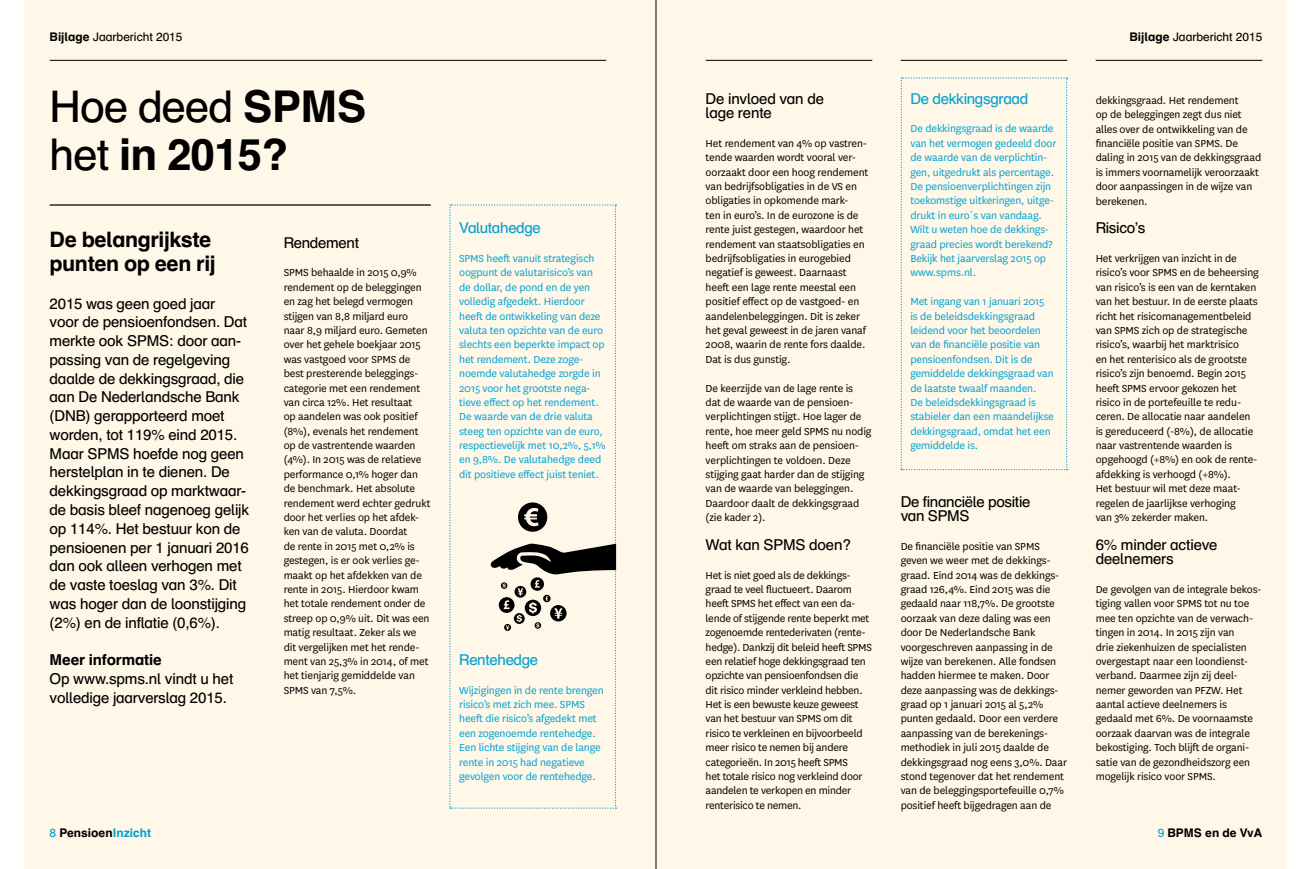
<style>
.page{position:relative;width:1312px;height:869px;background:#fff}
.page>*{position:absolute;margin:0;border:0;box-sizing:border-box;transform-origin:0 0}
.t1{font:700 43.62px/48.5px "Schulbuch Nord OT";letter-spacing:-.02em;color:#000}
.t2{font:700 21.25px/23.8px "Schulbuch Nord OT";letter-spacing:-.02em;color:#000}
.t3{font:15px/18.8px "Schulbuch Nord OT";letter-spacing:-.01em;color:#000}
.t4{font:15px "Schulbuch Nord OT";letter-spacing:-.02em;color:#00a1d2}
.t5{font:700 15px "Schulbuch Nord OT";letter-spacing:-.01em;color:#000}
.t6{font:11.88px/14.4px "National";letter-spacing:-.01em;color:#000}
.t7{font:11.88px/14.4px "National";letter-spacing:-.01em;color:#00a1d2}
.t8{font:11.88px "Schulbuch Nord OT";color:#000}
.t9{font:700 11.88px "Schulbuch Nord OT";color:#000}
.s1{font-weight:700}
.s2{font-weight:400}
.s3{font-weight:400;color:#00a1d2}
.s4{color:#00a1d2}
</style>
<div class="page">
<div style="left:25px;top:0;width:1261px;height:868px;background:#fff7e7"></div>
<hr style="left:50px;top:204px;width:381px;height:1px;background:#000">
<hr style="left:705px;top:60px;width:167px;height:1px;background:#000">
<hr style="left:1095px;top:60px;width:166px;height:1px;background:#000">
<hr style="left:900px;top:60px;width:167px;height:1px;background:#000">
<hr style="left:50px;top:60px;width:556px;height:1px;background:#000">
<svg style="left:449px;top:204px;width:167px;height:604px"></svg>
<svg style="left:900px;top:77px;width:167px;height:393px"></svg>
<hr style="left:655px;top:0;width:1px;height:868px;background:#000">
<p class="t8" style="left:50px;top:30px;width:134px"><span class="s1">Bijlage</span> Jaarbericht 2015</p>
<p class="t8" style="left:1129px;top:30px;width:134px"><span class="s1">Bijlage</span> Jaarbericht 2015</p>
<h1 class="t1" style="left:50px;top:83px;width:318px"><span class="s2">Hoe deed</span> SPMS <span class="s2">het</span> in 2015?</h1>
<h2 class="t2" style="left:50px;top:228px;width:167px">De belangrijkste punten op een rij</h2>
<p class="t3" style="left:50px;top:294px;width:201px">2015 was geen goed jaar<br>voor de pensioenfondsen. Dat merkte ook SPMS: door aan&shy;passing van de regelgeving daalde de dekkingsgraad, die aan De Nederlandsche Bank (DNB) gerapporteerd moet worden, tot 119% eind 2015.<br>Maar SPMS hoefde nog geen herstelplan in te dienen. De dekkingsgraad op marktwaar&shy;de basis bleef nagenoeg gelijk op 114%. Het bestuur kon de pensioenen per 1 januari 2016 dan ook alleen verhogen met de vaste toeslag van 3%. Dit was hoger dan de loonstijging (2%) en de inflatie (0,6%).</p>
<p class="t5" style="left:50px;top:650px;width:114px">Meer informatie</p>
<p class="t3" style="left:50px;top:669px;width:185px">Op www.spms.nl vindt u het volledige jaarverslag 2015.</p>
<p class="t3" style="left:283px;top:233px;width:77px">Rendement</p>
<p class="t6" style="left:283px;top:265px;width:148px">SPMS behaalde in 2015 0,9% rendement op de beleggingen en zag het belegd vermogen stijgen van 8,8 miljard euro naar 8,9 miljard euro. Gemeten over het gehele boekjaar 2015 was vastgoed voor SPMS de best presterende beleggings&shy;categorie met een rendement van circa 12%. Het resultaat<br>op aandelen was ook positief (8%), evenals het rendement op de vastrentende waarden (4%). In 2015 was de relatieve performance 0,1% hoger dan de benchmark. Het absolute rendement werd echter gedrukt door het verlies op het afdek&shy;ken van de valuta. Doordat<br>de rente in 2015 met 0,2% is gestegen, is er ook verlies ge&shy;maakt op het afdekken van de rente in 2015. Hierdoor kwam het totale rendement onder de streep op 0,9% uit. Dit was een matig resultaat. Zeker als we dit vergelijken met het rende&shy;ment van 25,3% in 2014, of met het tienjarig gemiddelde van<br>SPMS van 7,5%.</p>
<p class="t4" style="left:459px;top:218px;width:83px">Valutahedge</p>
<p class="t7" style="left:459px;top:250px;width:148px">SPMS heeft vanuit strategisch oogpunt de valutarisico’s van de dollar, de pond en de yen volledig afgedekt. Hierdoor heeft de ontwikkeling van deze valuta ten opzichte van de euro slechts een beperkte impact op het rendement. Deze zoge&shy;noemde valutahedge zorgde in<br>2015 voor het grootste nega&shy;tieve effect op het rendement.<br>De waarde van de drie valuta steeg ten opzichte van de euro, respectievelijk met 10,2%, 5,1% en 9,8%. De valutahedge deed dit positieve effect juist teniet.</p>
<p class="t4" style="left:459px;top:650px;width:81px">Rentehedge</p>
<p class="t7" style="left:459px;top:682px;width:146px">Wijzigingen in de rente brengen risico’s met zich mee. SPMS heeft die risico’s afgedekt met een zogenoemde rentehedge.<br>Een lichte stijging van de lange rente in 2015 had negatieve gevolgen voor de rentehedge.</p>
<p class="t3" style="left:705px;top:91px;width:120px;line-height:14.4px">De invloed van de lage rente</p>
<p class="t6" style="left:705px;top:135px;width:164px">Het rendement van 4% op vastren&shy;tende waarden wordt vooral ver&shy;oorzaakt door een hoog rendement van bedrijfsobligaties in de VS en obligaties in opkomende mark-<br>ten in euro’s. In de eurozone is de rente juist gestegen, waardoor het rendement van staatsobligaties en bedrijfsobligaties in eurogebied negatief is geweest. Daarnaast heeft een lage rente meestal een positief effect op de vastgoed- en aandelenbeleggingen. Dit is zeker het geval geweest in de jaren vanaf<br>2008, waarin de rente fors daalde.<br>Dat is dus gunstig.</p>
<p class="t6" style="left:705px;top:380px;width:167px">De keerzijde van de lage rente is<br>dat de waarde van de pensioen&shy;verplichtingen stijgt. Hoe lager de rente, hoe meer geld SPMS nu nodig heeft om straks aan de pensioen&shy;verplichtingen te voldoen. Deze stijging gaat harder dan de stijging van de waarde van beleggingen.<br>Daardoor daalt de dekkingsgraad (zie kader 2).</p>
<p class="t3" style="left:705px;top:535px;width:147px">Wat kan SPMS doen?</p>
<p class="t6" style="left:705px;top:567px;width:168px">Het is niet goed als de dekkings&shy;graad te veel fluctueert. Daarom heeft SPMS het effect van een da&shy;lende of stijgende rente beperkt met zogenoemde rentederivaten (rente&shy;hedge). Dankzij dit beleid heeft SPMS een relatief hoge dekkingsgraad ten opzichte van pensioenfondsen die dit risico minder verkleind hebben.<br>Het is een bewuste keuze geweest van het bestuur van SPMS om dit risico te verkleinen en bijvoorbeeld meer risico te nemen bij andere categorieën. In 2015 heeft SPMS<br>het totale risico nog verkleind door aandelen te verkopen en minder renterisico te nemen.</p>
<p class="t4" style="left:910px;top:89px;width:119px">De dekkingsgraad</p>
<p class="t7" style="left:910px;top:121px;width:147px">De dekkingsgraad is de waarde van het vermogen gedeeld door de waarde van de verplichtin&shy;gen, uitgedrukt als percentage.<br>De pensioenverplichtingen zijn toekomstige uitkeringen, uitge&shy;drukt in euro´s van vandaag.<br>Wilt u weten hoe de dekkings&shy;graad precies wordt berekend?<br>Bekijk het jaarverslag 2015 op www.spms.nl.</p>
<p class="t7" style="left:910px;top:294px;width:145px">Met ingang van 1 januari 2015 is de beleidsdekkingsgraad leidend voor het beoordelen van de financiële positie van pensioenfondsen. Dit is de gemiddelde dekkingsgraad van de laatste twaalf maanden.<br>De beleidsdekkingsgraad is stabieler dan een maandelijkse dekkingsgraad, omdat het een gemiddelde is.</p>
<p class="t3" style="left:900px;top:494px;width:131px;line-height:14.4px">De financiële positie van SPMS</p>
<p class="t6" style="left:900px;top:538px;width:168px">De financiële positie van SPMS geven we weer met de dekkings&shy;graad. Eind 2014 was de dekkings&shy;graad 126,4%. Eind 2015 was die gedaald naar 118,7%. De grootste oorzaak van deze daling was een door De Nederlandsche Bank voorgeschreven aanpassing in de wijze van berekenen. Alle fondsen hadden hiermee te maken. Door deze aanpassing was de dekkings&shy;graad op 1 januari 2015 al 5,2% punten gedaald. Door een verdere aanpassing van de berekenings&shy;methodiek in juli 2015 daalde de dekkingsgraad nog eens 3,0%. Daar stond tegenover dat het rendement van de beleggingsportefeuille 0,7% positief heeft bijgedragen aan de</p>
<p class="t6" style="left:1095px;top:92px;width:167px">dekkingsgraad. Het rendement<br>op de beleggingen zegt dus niet alles over de ontwikkeling van de financiële positie van SPMS. De daling in 2015 van de dekkingsgraad is immers voornamelijk veroorzaakt door aanpassingen in de wijze van berekenen.</p>
<p class="t3" style="left:1095px;top:219px;width:51px">Risico’s</p>
<p class="t6" style="left:1095px;top:250px;width:165px">Het verkrijgen van inzicht in de risico’s voor SPMS en de beheersing van risico’s is een van de kerntaken van het bestuur. In de eerste plaats richt het risicomanagementbeleid van SPMS zich op de strategische risico’s, waarbij het marktrisico<br>en het renterisico als de grootste risico’s zijn benoemd. Begin 2015 heeft SPMS ervoor gekozen het risico in de portefeuille te redu&shy;ceren. De allocatie naar aandelen is gereduceerd (-8%), de allocatie naar vastrentende waarden is opgehoogd (+8%) en ook de rente&shy;afdekking is verhoogd (+8%).<br>Het bestuur wil met deze maat&shy;regelen de jaarlijkse verhoging<br>van 3% zekerder maken.</p>
<p class="t3" style="left:1095px;top:537px;width:123px;line-height:14.4px">6% minder actieve deelnemers</p>
<p class="t6" style="left:1095px;top:581px;width:167px">De gevolgen van de integrale bekos&shy;tiging vallen voor SPMS tot nu toe mee ten opzichte van de verwach&shy;tingen in 2014. In 2015 zijn van<br>drie ziekenhuizen de specialisten overgestapt naar een loondienst&shy;verband. Daarmee zijn zij deel&shy;nemer geworden van PFZW. Het aantal actieve deelnemers is gedaald met 6%. De voornaamste oorzaak daarvan was de integrale bekostiging. Toch blijft de organi&shy;satie van de gezondheidszorg een mogelijk risico voor SPMS.</p>
<p class="t9" style="left:50px;top:824px;width:103px"><span class="s3">8</span> Pensioen<span class="s4">Inzicht</span></p>
<p class="t9" style="left:1157px;top:824px;width:106px"><span class="s3">9</span> BPMS en de VvA</p>
</div>
